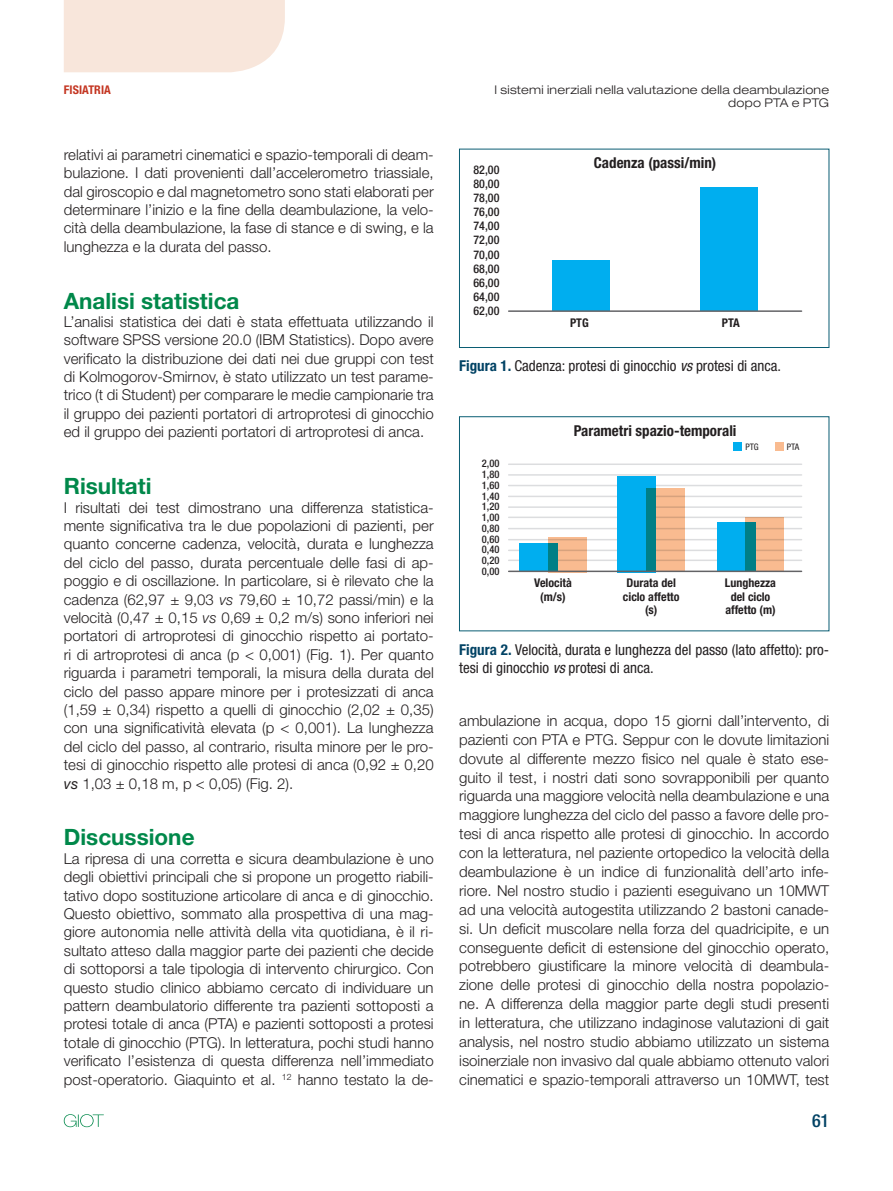
<style>
.page{position:relative;width:893px;height:1191px;background:#fff}
.page>*{position:absolute;margin:0;border:0;box-sizing:border-box;transform-origin:0 0}
.t1{font:700 22.5px "Helvetica Neue LT Std";color:#00884a}
.t2{font:500 condensed 18px "Helvetica Neue LT Std";color:#004264}
.t3{font:300 15px/18.5px "Helvetica Neue LT Std";color:#231f20;text-align:justify}
.t4{font:condensed 15px/18px "Helvetica Neue LT Std";color:#231f20}
.t5{font:700 condensed 15px "Helvetica Neue LT Std";color:#231f20}
.t6{font:700 condensed 12px/13.5px "Helvetica Neue LT Std";color:#231f20;text-align:center}
.t7{font:300 expanded 12px/13.5px "Helvetica Neue LT Std";letter-spacing:.025em;color:#231f20;text-align:right}
.t8{font:500 condensed 12px/14.1px "Helvetica Neue LT Std";color:#231f20;text-align:justify}
.t9{font:700 condensed 12px "Helvetica Neue LT Std";letter-spacing:.01em;color:#c43622}
.t10{font:500 condensed 10.5px/10.8px "Helvetica Neue LT Std";color:#231f20;text-align:justify}
.t11{font:condensed 9px "Helvetica Neue LT Std";color:#231f20}
.s1{font-style:italic}
.s2{font-weight:400;font-style:italic}
.s3{font-weight:700;color:#004264}
</style>
<div class="page">
<div style="left:64px;top:0;width:221px;height:72px;background:#f8e6db"></div>
<svg style="left:64px;top:1114px;width:40px;height:13px"></svg>
<div style="left:459px;top:149px;width:370px;height:199px;border:1px solid #0a5d73"></div>
<div style="left:459px;top:416px;width:370px;height:215px;border:1px solid #0a5d73"></div>
<div style="left:552px;top:260px;width:57px;height:51px;background:#00aeef"></div>
<div style="left:733px;top:443px;width:9px;height:8px;background:#00aeef"></div>
<div style="left:775px;top:443px;width:8px;height:8px;background:#f9bb90"></div>
<div style="left:701px;top:188px;width:57px;height:123px;background:#00aeef"></div>
<hr style="left:509px;top:310px;width:292px;height:2px;background:#636366">
<hr style="left:509px;top:559px;width:292px;height:2px;background:#dcdddf">
<hr style="left:509px;top:549px;width:292px;height:2px;background:#dcdddf">
<hr style="left:509px;top:539px;width:292px;height:1px;background:#dcdddf">
<hr style="left:509px;top:528px;width:292px;height:1px;background:#dcdddf">
<hr style="left:509px;top:516px;width:292px;height:2px;background:#dcdddf">
<hr style="left:509px;top:506px;width:292px;height:2px;background:#dcdddf">
<hr style="left:509px;top:495px;width:292px;height:2px;background:#dcdddf">
<hr style="left:509px;top:485px;width:292px;height:1px;background:#dcdddf">
<hr style="left:509px;top:474px;width:292px;height:1px;background:#dcdddf">
<hr style="left:509px;top:463px;width:292px;height:2px;background:#dcdddf">
<div style="left:519px;top:543px;width:39px;height:29px;background:#00aeef"></div>
<div style="left:617px;top:476px;width:39px;height:96px;background:#00aeef"></div>
<div style="left:717px;top:523px;width:39px;height:49px;background:#00aeef"></div>
<svg style="left:548px;top:537px;width:39px;height:33px"></svg>
<svg style="left:646px;top:489px;width:39px;height:81px;background:#b5a98b"></svg>
<svg style="left:745px;top:517px;width:39px;height:53px;background:#b5a98b"></svg>
<hr style="left:509px;top:570px;width:292px;height:2px;background:#636366">
<p class="t9" style="left:64px;top:82px;width:49px">FISIATRIA</p>
<p class="t7" style="left:494px;top:82px;width:336px">I sistemi inerziali nella valutazione della deambulazione dopo PTA e PTG</p>
<p class="t3" style="left:64px;top:145px;width:371px">relativi ai parametri cinematici e spazio-temporali di deam&shy;bulazione. I dati provenienti dall’accelerometro triassiale, dal giroscopio e dal magnetometro sono stati elaborati per determinare l’inizio e la fine della deambulazione, la velo&shy;cità della deambulazione, la fase di stance e di swing, e la lunghezza e la durata del passo.</p>
<h1 class="t1" style="left:64px;top:286px;width:177px">Analisi statistica</h1>
<p class="t3" style="left:64px;top:312px;width:371px">L’analisi statistica dei dati è stata effettuata utilizzando il software SPSS versione 20.0 (IBM Statistics). Dopo avere verificato la distribuzione dei dati nei due gruppi con test di Kolmogorov-Smirnov, è stato utilizzato un test parame&shy;trico (t di Student) per comparare le medie campionarie tra il gruppo dei pazienti portatori di artroprotesi di ginocchio ed il gruppo dei pazienti portatori di artroprotesi di anca.</p>
<h1 class="t1" style="left:64px;top:472px;width:89px">Risultati</h1>
<p class="t3" style="left:64px;top:498px;width:371px">I risultati dei test dimostrano una differenza statistica&shy;mente significativa tra le due popolazioni di pazienti, per quanto concerne cadenza, velocità, durata e lunghezza del ciclo del passo, durata percentuale delle fasi di ap&shy;poggio e di oscillazione. In particolare, si è rilevato che la cadenza (62,97 ± 9,03 <span class="s1">vs</span> 79,60 ± 10,72 passi/min) e la velocità (0,47 ± 0,15 <span class="s1">vs</span> 0,69 ± 0,2 m/s) sono inferiori nei portatori di artroprotesi di ginocchio rispetto ai portato&shy;ri di artroprotesi di anca (p &lt; 0,001) (Fig. 1). Per quanto riguarda i parametri temporali, la misura della durata del ciclo del passo appare minore per i protesizzati di anca (1,59 ± 0,34) rispetto a quelli di ginocchio (2,02 ± 0,35) con una significatività elevata (p &lt; 0,001). La lunghezza del ciclo del passo, al contrario, risulta minore per le pro&shy;tesi di ginocchio rispetto alle protesi di anca (0,92 ± 0,20 <span class="s2">vs</span> 1,03 ± 0,18 m, p &lt; 0,05) (Fig. 2).</p>
<h1 class="t1" style="left:64px;top:823px;width:132px">Discussione</h1>
<p class="t3" style="left:64px;top:849px;width:371px">La ripresa di una corretta e sicura deambulazione è uno degli obiettivi principali che si propone un progetto riabili&shy;tativo dopo sostituzione articolare di anca e di ginocchio.<br>Questo obiettivo, sommato alla prospettiva di una mag&shy;giore autonomia nelle attività della vita quotidiana, è il ri&shy;sultato atteso dalla maggior parte dei pazienti che decide di sottoporsi a tale tipologia di intervento chirurgico. Con questo studio clinico abbiamo cercato di individuare un pattern deambulatorio differente tra pazienti sottoposti a protesi totale di anca (PTA) e pazienti sottoposti a protesi totale di ginocchio (PTG). In letteratura, pochi studi hanno verificato l’esistenza di questa differenza nell’immediato post-operatorio. Giaquinto et al. <sup>12</sup> hanno testato la de-</p>
<p class="t8" style="left:473px;top:162px;width:27px">82,00<br>80,00<br>78,00<br>76,00<br>74,00<br>72,00<br>70,00<br>68,00<br>66,00<br>64,00<br>62,00</p>
<p class="t5" style="left:594px;top:154px;width:124px">Cadenza (passi/min)</p>
<p class="t6" style="left:570px;top:316px;width:20px">PTG</p>
<p class="t6" style="left:722px;top:316px;width:19px">PTA</p>
<p class="t4" style="left:459px;top:357px;width:323px"><span class="s3">Figura 1.</span> Cadenza: protesi di ginocchio <span class="s1">vs</span> protesi di anca.</p>
<p class="t10" style="left:482px;top:458px;width:19px">2,00<br>1,80<br>1,60<br>1,40<br>1,20<br>1,00<br>0,80<br>0,60<br>0,40<br>0,20<br>0,00</p>
<p class="t5" style="left:574px;top:422px;width:164px">Parametri spazio-temporali</p>
<p class="t11" style="left:745px;top:442px;width:15px">PTG</p>
<p class="t11" style="left:787px;top:442px;width:14px">PTA</p>
<p class="t6" style="left:534px;top:576px;width:39px">Velocità (m/s)</p>
<p class="t6" style="left:623px;top:576px;width:58px">Durata del ciclo affetto (s)</p>
<p class="t6" style="left:725px;top:576px;width:53px">Lunghezza del ciclo affetto (m)</p>
<p class="t4" style="left:459px;top:640px;width:371px"><span class="s3">Figura 2.</span> Velocità, durata e lunghezza del passo (lato affetto): pro&shy;tesi di ginocchio <span class="s1">vs</span> protesi di anca.</p>
<p class="t3" style="left:459px;top:710px;width:371px;line-height:18.9px">ambulazione in acqua, dopo 15 giorni dall’intervento, di pazienti con PTA e PTG. Seppur con le dovute limitazioni dovute al differente mezzo fisico nel quale è stato ese&shy;guito il test, i nostri dati sono sovrapponibili per quanto riguarda una maggiore velocità nella deambulazione e una maggiore lunghezza del ciclo del passo a favore delle pro&shy;tesi di anca rispetto alle protesi di ginocchio. In accordo con la letteratura, nel paziente ortopedico la velocità della deambulazione è un indice di funzionalità dell’arto infe&shy;riore. Nel nostro studio i pazienti eseguivano un 10MWT ad una velocità autogestita utilizzando 2 bastoni canade&shy;si. Un deficit muscolare nella forza del quadricipite, e un conseguente deficit di estensione del ginocchio operato, potrebbero giustificare la minore velocità di deambula&shy;zione delle protesi di ginocchio della nostra popolazio&shy;ne. A differenza della maggior parte degli studi presenti in letteratura, che utilizzano indaginose valutazioni di gait analysis, nel nostro studio abbiamo utilizzato un sistema isoinerziale non invasivo dal quale abbiamo ottenuto valori cinematici e spazio-temporali attraverso un 10MWT, test</p>
<p class="t2" style="left:812px;top:1110px;width:19px">61</p>
</div>
